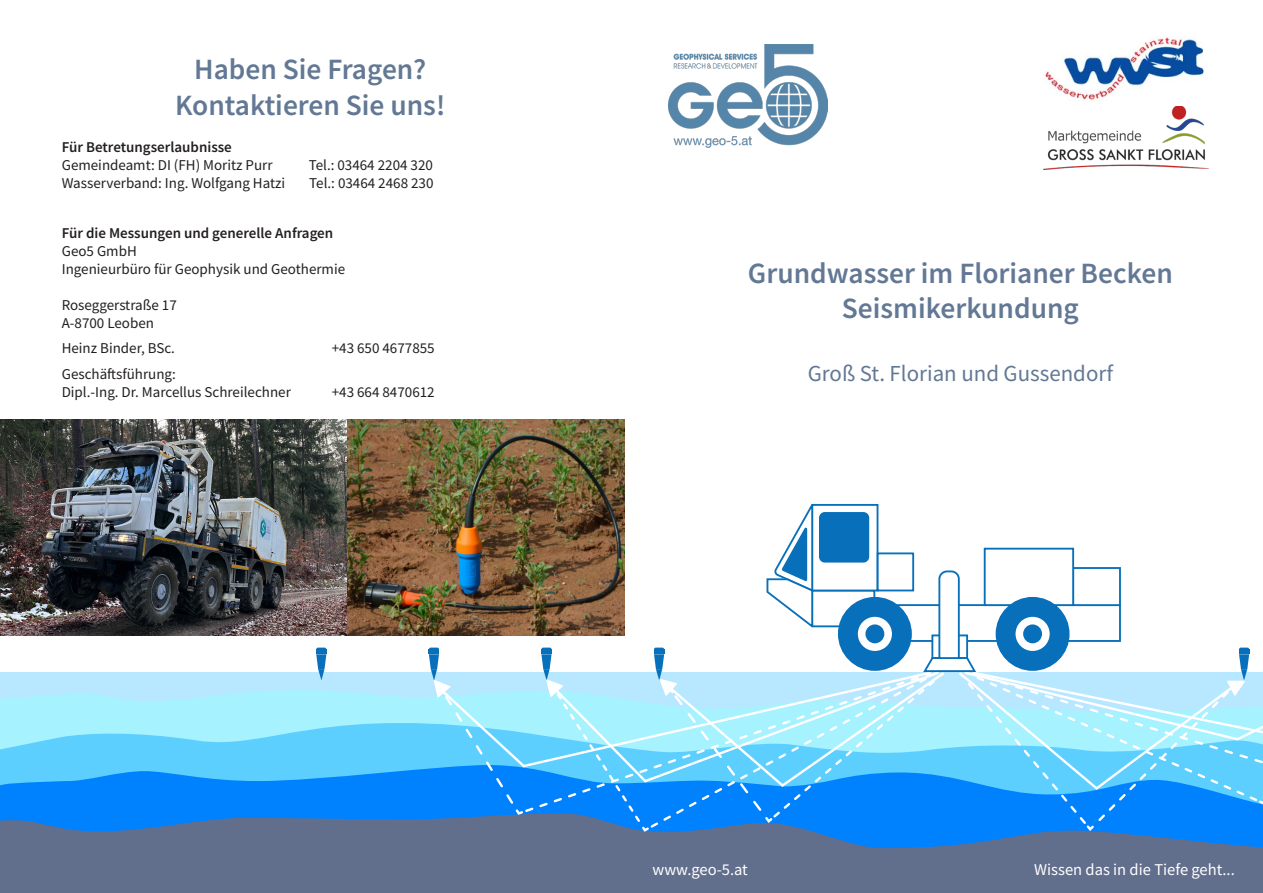
<style>
.page{position:relative;width:1263px;height:893px;background:#fff}
.page>*{position:absolute;margin:0;border:0;box-sizing:border-box;transform-origin:0 0}
.t1{font:600 29.4px "Source Sans Pro";color:#627894}
.t2{font:22.95px "Source Sans Pro";color:#627894}
.t3{font:16.5px "Source Sans Pro";color:#fff}
.t4{font:15px "Source Sans Pro";color:#231f20}
.t5{font:600 15px "Source Sans Pro";color:#231f20}
</style>
<div class="page">
<img style="left:668px;top:45px;width:160px;height:103px">
<img style="left:1043px;top:106px;width:165px;height:64px">
<div style="left:0;top:672px;width:1263px;height:106px;background:#b8e8ff"></div>
<svg style="left:0;top:690px;width:429px;height:12px;fill:#a6f2ff"></svg>
<svg style="left:0;top:702px;width:429px;height:63px;background:#81e0ff"></svg>
<svg style="left:0;top:765px;width:434px;height:48px;background:#1795ff"></svg>
<svg style="left:0;top:813px;width:1263px;height:80px;background:#576f96"></svg>
<svg style="left:316px;top:648px;width:10px;height:32px"></svg>
<svg style="left:434px;top:806px;width:506px;height:27px;background:#4d72a4"></svg>
<svg style="left:439px;top:691px;width:209px;height:125px;background:#4fb7fd"></svg>
<svg style="left:429px;top:648px;width:86px;height:158px"></svg>
<svg style="left:541px;top:648px;width:101px;height:176px"></svg>
<svg style="left:648px;top:503px;width:615px;height:327px"></svg>
<img style="left:0;top:420px;width:347px;height:215px">
<img style="left:347px;top:420px;width:277px;height:215px">
<img style="left:1044px;top:37px;width:160px;height:64px">
<p class="t1" style="left:194px;top:50px;width:233px">Haben Sie Fragen?</p>
<p class="t1" style="left:175px;top:86px;width:272px">Kontaktieren Sie uns!</p>
<p class="t5" style="left:62px;top:137px;width:172px">Für Betretungserlaubnisse</p>
<p class="t4" style="left:62px;top:155px;width:212px">Gemeindeamt: DI (FH) Moritz Purr</p>
<p class="t4" style="left:309px;top:155px;width:126px">Tel.: 03464 2204 320</p>
<p class="t4" style="left:62px;top:173px;width:225px">Wasserverband: Ing. Wolfgang Hatzi</p>
<p class="t4" style="left:309px;top:173px;width:126px">Tel.: 03464 2468 230</p>
<p class="t5" style="left:62px;top:223px;width:273px">Für die Messungen und generelle Anfragen</p>
<p class="t4" style="left:62px;top:241px;width:77px">Geo5 GmbH</p>
<p class="t4" style="left:62px;top:259px;width:285px">Ingenieurbüro für Geophysik und Geothermie</p>
<p class="t4" style="left:62px;top:295px;width:117px">Roseggerstraße 17</p>
<p class="t4" style="left:62px;top:313px;width:94px">A-8700 Leoben</p>
<p class="t4" style="left:62px;top:339px;width:115px">Heinz Binder, BSc.</p>
<p class="t4" style="left:332px;top:339px;width:104px">+43 650 4677855</p>
<p class="t4" style="left:62px;top:364px;width:116px">Geschäftsführung:</p>
<p class="t4" style="left:62px;top:382px;width:231px">Dipl.-Ing. Dr. Marcellus Schreilechner</p>
<p class="t4" style="left:332px;top:382px;width:104px">+43 664 8470612</p>
<p class="t1" style="left:748px;top:253px;width:426px">Grundwasser im Florianer Becken</p>
<p class="t1" style="left:842px;top:289px;width:238px">Seismikerkundung</p>
<p class="t2" style="left:808px;top:358px;width:307px">Groß St. Florian und Gussendorf</p>
<p class="t3" style="left:652px;top:858px;width:97px">www.geo-5.at</p>
<p class="t3" style="left:1034px;top:858px;width:202px">Wissen das in die Tiefe geht...</p>
</div>
